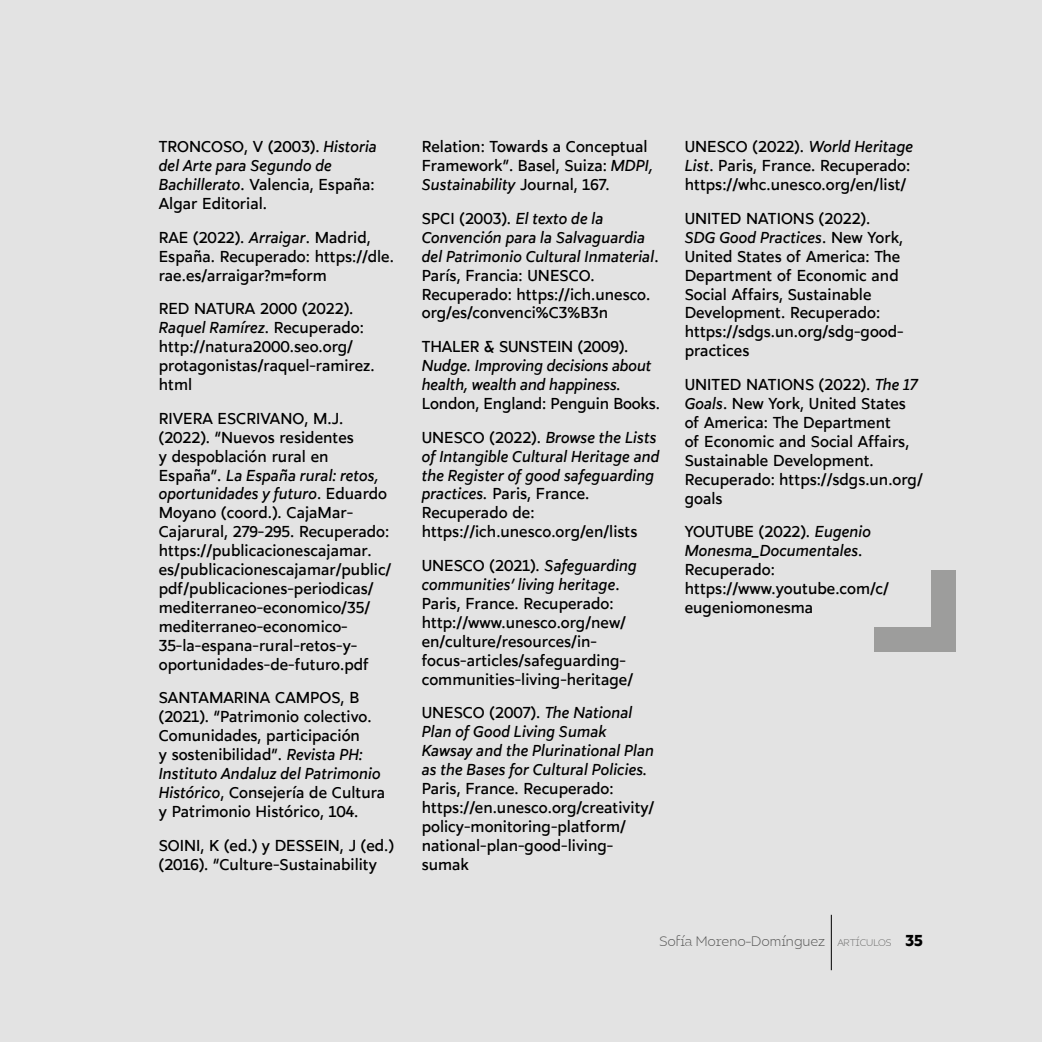
<style>
.page{position:relative;width:1042px;height:1042px;background:#e3e3e3}
.page>*{position:absolute;margin:0;border:0;box-sizing:border-box;transform-origin:0 0}
.t1{font:15.75px/18.9px "Marcher Alt";color:#000}
.t2{font:italic 15.75px/18.9px "Marcher Alt";color:#000}
.t3{font:300 14px "Bilbao";color:#575756}
.s1{font-style:italic}
.s2{font-style:normal}
.s3{font-size:9.8px;color:#6b6b6a}
.s4{font-family:"Marcher Alt";font-weight:700;font-size:15.75px;color:#000}
</style>
<div class="page">
<hr style="left:831px;top:915px;width:1px;height:55px;background:#000">
<div style="left:874px;top:627px;width:82px;height:25px;background:#9d9d9c"></div>
<div style="left:931px;top:570px;width:25px;height:82px;background:#9d9d9c"></div>
<p class="t1" style="left:159px;top:136px;width:220px">TRONCOSO, V (2003). <span class="s1">Historia del Arte para Segundo de<br>Bachillerato</span>. Valencia, España:<br>Algar Editorial.</p>
<p class="t1" style="left:159px;top:227px;width:237px">RAE (2022). <span class="s1">Arraigar</span>. Madrid,<br>España. Recuperado: https://dle. rae.es/arraigar?m=form</p>
<p class="t1" style="left:159px;top:298px;width:217px">RED NATURA 2000 (2022).<br><span class="s1">Raquel Ramírez</span>. Recuperado: http://natura2000.seo.org/ protagonistas/raquel-ramirez. html</p>
<p class="t1" style="left:159px;top:407px;width:234px">RIVERA ESCRIVANO, M.J. (2022). “Nuevos residentes<br>y despoblación rural en<br>España”. <span class="s1">La España rural: retos, oportunidades y futuro</span>. Eduardo<br>Moyano (coord.). CajaMar-<br>Cajarural, 279-295. Recuperado: https://publicacionescajamar. es/publicacionescajamar/public/ pdf/publicaciones-periodicas/ mediterraneo-economico/35/ mediterraneo-economico-<br>35-la-espana-rural-retos-y&shy;oportunidades-de-futuro.pdf</p>
<p class="t1" style="left:159px;top:687px;width:228px">SANTAMARINA CAMPOS, B (2021). “Patrimonio colectivo.<br>Comunidades, participación<br>y sostenibilidad”. <span class="s1">Revista PH:<br>Instituto Andaluz del Patrimonio<br>Histórico</span>, Consejería de Cultura y Patrimonio Histórico, 104.</p>
<p class="t1" style="left:159px;top:834px;width:237px">SOINI, K (ed.) y DESSEIN, J (ed.) (2016). “Culture-Sustainability</p>
<p class="t1" style="left:422px;top:136px;width:233px">Relation: Towards a Conceptual<br>Framework”. Basel, Suiza: <span class="s1">MDPI,<br>Sustainability</span> Journal, 167.</p>
<p class="t1" style="left:422px;top:208px;width:238px">SPCI (2003). <span class="s1">El texto de la<br>Convención para la Salvaguardia del Patrimonio Cultural Inmaterial</span>.<br>París, Francia: UNESCO.<br>Recuperado: https://ich.unesco. org/es/convenci%C3%B3n</p>
<p class="t1" style="left:422px;top:336px;width:208px">THALER &amp; SUNSTEIN (2009).</p>
<p class="t2" style="left:422px;top:355px;width:231px">Nudge. Improving decisions about health, wealth and happiness.</p>
<p class="t1" style="left:422px;top:385px;width:240px;line-height:33.8px">London, England: Penguin Books.<br>UNESCO (2022). <span class="s1">Browse the Lists</span></p>
<p class="t2" style="left:422px;top:445px;width:239px">of Intangible Cultural Heritage and the Register of good safeguarding practices. <span class="s2">Paris, France.<br>Recuperado de: https://ich.unesco.org/en/lists</span></p>
<p class="t1" style="left:422px;top:555px;width:217px">UNESCO (2021). <span class="s1">Safeguarding communities’ living heritage</span>.<br>Paris, France. Recuperado: http://www.unesco.org/new/ en/culture/resources/in&shy;focus-articles/safeguarding&shy;communities-living-heritage/</p>
<p class="t2" style="left:422px;top:702px;width:234px"><span class="s2">UNESCO (2007).</span> The National<br>Plan of Good Living Sumak<br>Kawsay and the Plurinational Plan as the Bases for Cultural Policies.</p>
<p class="t1" style="left:422px;top:777px;width:234px">Paris, France. Recuperado: https://en.unesco.org/creativity/ policy-monitoring-platform/ national-plan-good-living&shy;sumak</p>
<p class="t1" style="left:685px;top:136px;width:230px">UNESCO (2022). <span class="s1">World Heritage<br>List</span>. Paris, France. Recuperado: https://whc.unesco.org/en/list/</p>
<p class="t1" style="left:685px;top:208px;width:221px">UNITED NATIONS (2022).<br><span class="s1">SDG Good Practices</span>. New York,<br>United States of America: The<br>Department of Economic and<br>Social Affairs, Sustainable<br>Development. Recuperado: https://sdgs.un.org/sdg-good&shy;practices</p>
<p class="t1" style="left:685px;top:374px;width:240px">UNITED NATIONS (2022). <span class="s1">The 17<br>Goals</span>. New York, United States of America: The Department<br>of Economic and Social Affairs,<br>Sustainable Development.<br>Recuperado: https://sdgs.un.org/ goals</p>
<p class="t1" style="left:685px;top:521px;width:206px">YOUTUBE (2022). <span class="s1">Eugenio<br>Monesma_Documentales</span>.<br>Recuperado: https://www.youtube.com/c/ eugeniomonesma</p>
<p class="t3" style="left:659px;top:931px;width:265px">Sofía Moreno-Domínguez <span class="s3">ARTÍCULOS</span> <span class="s4">35</span></p>
</div>
